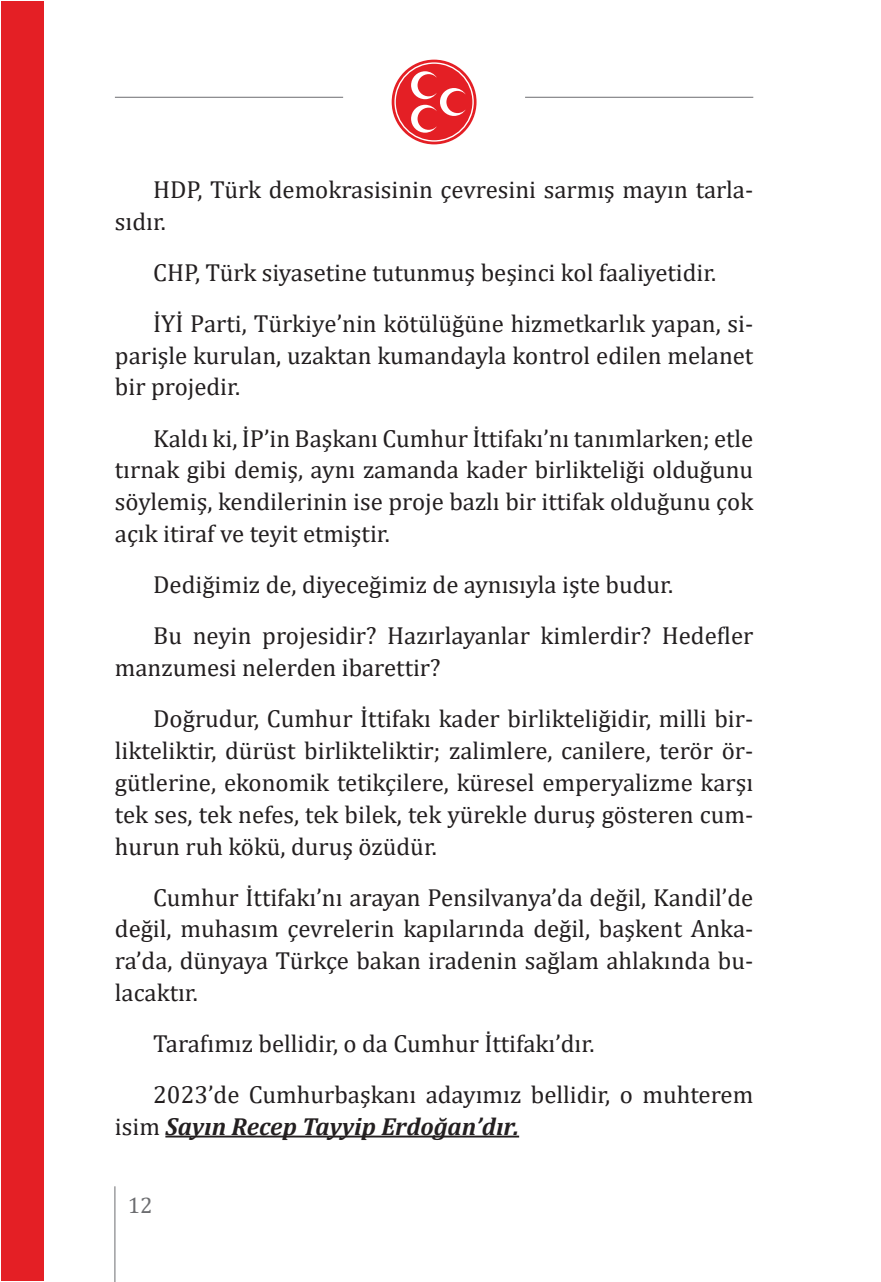
<style>
.page{position:relative;width:881px;height:1282px;background:#fff}
.page>*{position:absolute;margin:0;border:0;box-sizing:border-box;transform-origin:0 0}
.t1{font:24.75px/31.9px "Cambria";color:#231f20}
.t2{font:italic 700 24.75px "Cambria";color:#231f20}
.t3{font:22.5px "Cambria";color:#6c6d70}
.s1{font-weight:400;font-style:normal}
</style>
<div class="page">
<svg style="left:391px;top:60px;width:85px;height:84px"></svg>
<svg style="left:394px;top:62px;width:79px;height:80px"></svg>
<hr style="left:114px;top:1186px;width:1px;height:96px;background:#6c6d70">
<hr style="left:115px;top:97px;width:228px;height:1px;background:#6c6d70">
<hr style="left:525px;top:97px;width:228px;height:1px;background:#6c6d70">
<div style="left:1px;top:1px;width:43px;height:1280px;background:#e41f25"></div>
<hr style="left:165px;top:1136px;width:354px;height:1px;background:#231f20">
<p class="t1" style="left:115px;top:173px;width:639px;text-indent:38px">HDP, Türk demokrasisinin çevresini sarmış mayın tarla&shy;sıdır.</p>
<p class="t1" style="left:153px;top:247px;width:601px;line-height:51.1px">CHP, Türk siyasetine tutunmuş beşinci kol faaliyetidir.<br>İYİ Parti, Türkiye’nin kötülüğüne hizmetkarlık yapan, si-</p>
<p class="t1" style="left:115px;top:339px;width:639px">parişle kurulan, uzaktan kumandayla kontrol edilen melanet bir projedir.</p>
<p class="t1" style="left:115px;top:422px;width:639px;text-align:justify;text-indent:38px">Kaldı ki, İP’in Başkanı Cumhur İttifakı’nı tanımlarken; etle tırnak gibi demiş, aynı zamanda kader birlikteliği olduğunu söylemiş, kendilerinin ise proje bazlı bir ittifak olduğunu çok açık itiraf ve teyit etmiştir.</p>
<p class="t1" style="left:153px;top:559px;width:601px;line-height:51.1px">Dediğimiz de, diyeceğimiz de aynısıyla işte budur.<br>Bu neyin projesidir? Hazırlayanlar kimlerdir? Hedefler</p>
<p class="t1" style="left:153px;top:642px;width:601px;line-height:51.1px;text-indent:-38px">manzumesi nelerden ibarettir?<br>Doğrudur, Cumhur İttifakı kader birlikteliğidir, milli bir-</p>
<p class="t1" style="left:115px;top:734px;width:639px;text-align:justify">likteliktir, dürüst birlikteliktir; zalimlere, canilere, terör ör&shy;gütlerine, ekonomik tetikçilere, küresel emperyalizme karşı tek ses, tek nefes, tek bilek, tek yürekle duruş gösteren cum&shy;hurun ruh kökü, duruş özüdür.</p>
<p class="t1" style="left:115px;top:881px;width:639px;text-align:justify;text-indent:38px">Cumhur İttifakı’nı arayan Pensilvanya’da değil, Kandil’de değil, muhasım çevrelerin kapılarında değil, başkent Anka&shy;ra’da, dünyaya Türkçe bakan iradenin sağlam ahlakında bu&shy;lacaktır.</p>
<p class="t1" style="left:153px;top:1018px;width:601px;line-height:51.1px">Tarafımız bellidir, o da Cumhur İttifakı’dır.<br>2023’de Cumhurbaşkanı adayımız bellidir, o muhterem</p>
<p class="t2" style="left:115px;top:1109px;width:405px"><span class="s1">isim</span> Sayın Recep Tayyip Erdoğan’dır.</p>
<p class="t3" style="left:128px;top:1192px;width:26px">12</p>
</div>
